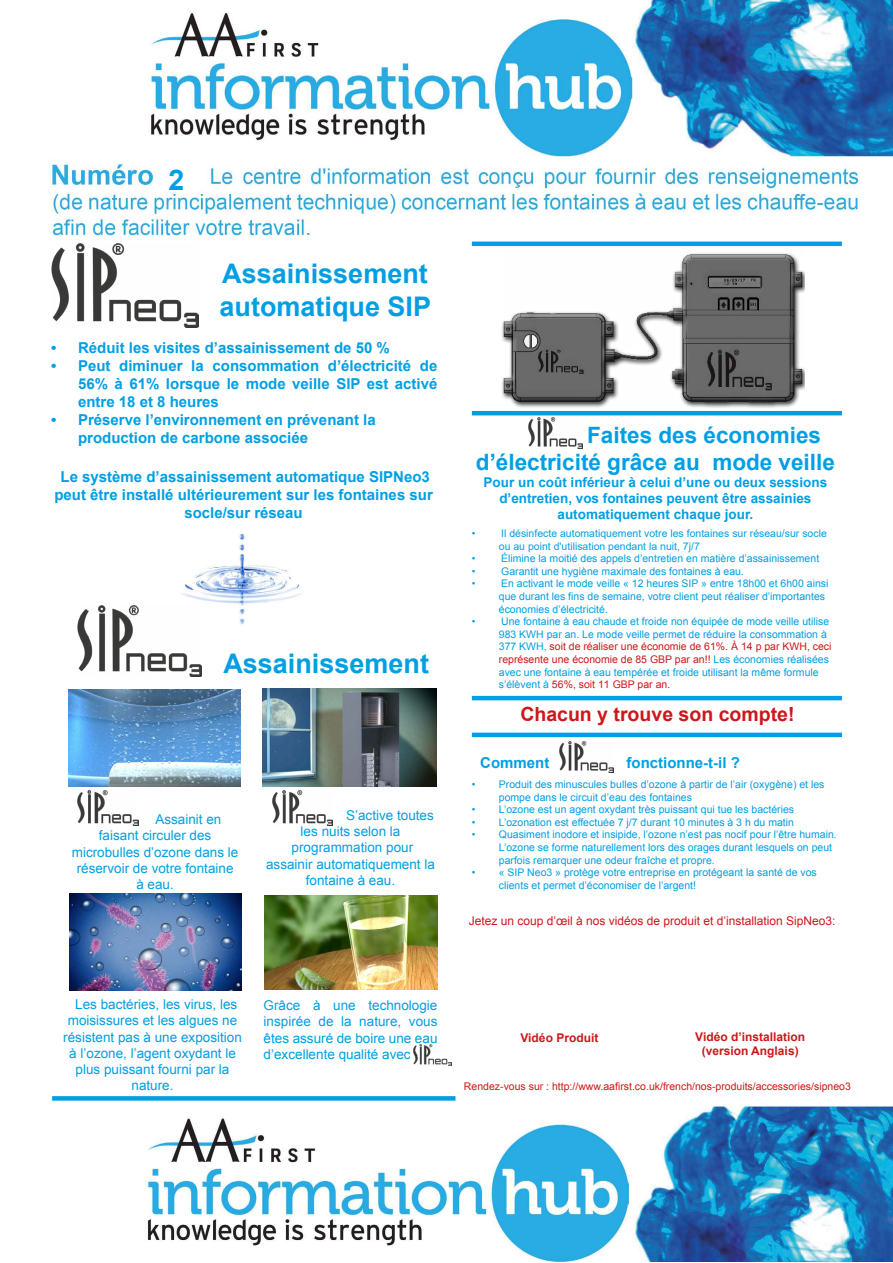
<style>
.page{position:relative;width:893px;height:1263px;background:#fff}
.page>*{position:absolute;margin:0;border:0;box-sizing:border-box;transform-origin:0 0}
.t1{font:700 28.5px "Arial";color:#009fe3}
.t2{font:700 27px/32.4px "Arial";color:#009fe3}
.t3{font:700 22.5px/27px "Arial";color:#009fe3}
.t4{font:700 19.5px "Arial";color:#cd171a}
.t5{font:700 15px/18px "Arial";color:#009fe3;text-align:justify}
.t6{font:13.5px/16.2px "Arial";color:#009fe3;text-align:center}
.t7{font:700 13.5px/16.2px "Arial";color:#009fe3;text-align:center}
.t8{font:12px "Arial";color:#cd171a}
.t9{font:700 12px/14.4px "Arial";color:#cd171a;text-align:center}
.t10{font:10.5px/12.6px "Arial";color:#009fe3}
.t11{font:10.5px "Arial";color:#cd171a}
.s1{color:#cd171a}
.s2{color:#fff}
</style>
<div class="page">
<img style="left:50px;top:0;width:843px;height:1262px">
<div style="left:0;top:241px;width:893px;height:857px;background:#fff"></div>
<hr style="left:472px;top:242px;width:370px;height:4px;background:#009fe3">
<img style="left:181px;top:533px;width:121px;height:92px">
<div style="left:52px;top:1096px;width:403px;height:5px;background:#009fe3"></div>
<hr style="left:472px;top:411px;width:370px;height:4px;background:#009fe3">
<hr style="left:472px;top:733px;width:370px;height:4px;background:#009fe3">
<hr style="left:472px;top:696px;width:370px;height:4px;background:#009fe3">
<img style="left:51px;top:243px;width:147px;height:84px">
<img style="left:501px;top:246px;width:304px;height:162px">
<img style="left:78px;top:606px;width:124px;height:71px">
<img style="left:69px;top:894px;width:172px;height:97px">
<img style="left:263px;top:689px;width:174px;height:98px">
<img style="left:265px;top:895px;width:173px;height:95px">
<img style="left:69px;top:689px;width:171px;height:98px">
<img style="left:78px;top:791px;width:60px;height:34px">
<img style="left:272px;top:791px;width:61px;height:34px">
<img style="left:529px;top:418px;width:54px;height:30px">
<img style="left:559px;top:741px;width:55px;height:31px">
<img style="left:414px;top:1044px;width:37px;height:22px">
<div style="left:158px;top:156px;width:29px;height:34px;background:#fff"></div>
<h1 class="t1" style="left:169px;top:161px;width:17px">2</h1>
<h2 class="t2" style="left:220px;top:258px;width:213px">Assainissement automatique SIP</h2>
<h3 class="t5" style="left:51px;top:339px;width:340px">• Réduit les visites d’assainissement de 50 %</h3>
<h3 class="t5" style="left:78px;top:357px;width:361px;text-indent:-27px">• Peut diminuer la consommation d’électricité de 56% à 61% lorsque le mode veille SIP est activé entre 18 et 8 heures</h3>
<h3 class="t5" style="left:78px;top:411px;width:299px;text-indent:-27px">• Préserve l’environnement en prévenant la production de carbone associée</h3>
<h3 class="t5" style="left:54px;top:468px;width:380px;text-align:center">Le système d’assainissement automatique SIPNeo3 peut être installé ultérieurement sur les fontaines sur socle/sur réseau</h3>
<h2 class="t2" style="left:223px;top:649px;width:207px">Assainissement</h2>
<p class="t6" style="left:155px;top:811px;width:68px">Assainit en</p>
<p class="t6" style="left:99px;top:828px;width:114px">faisant circuler des</p>
<p class="t6" style="left:72px;top:844px;width:168px">microbulles d’ozone dans le</p>
<p class="t6" style="left:77px;top:860px;width:158px">réservoir de votre fontaine</p>
<p class="t6" style="left:136px;top:876px;width:39px">à eau.</p>
<p class="t6" style="left:346px;top:807px;width:89px">S’active toutes</p>
<p class="t6" style="left:301px;top:823px;width:101px">les nuits selon la</p>
<p class="t6" style="left:292px;top:840px;width:123px">programmation pour</p>
<p class="t6" style="left:266px;top:856px;width:170px">assainir automatiquement la</p>
<p class="t6" style="left:306px;top:872px;width:91px">fontaine à eau.</p>
<h3 class="t3" style="left:476px;top:422px;width:360px;text-indent:111px">Faites des économies d’électricité grâce au mode veille</h3>
<p class="t7" style="left:484px;top:474px;width:345px">Pour un coût inférieur à celui d’une ou deux sessions d’entretien, vos fontaines peuvent être assainies automatiquement chaque jour.</p>
<p class="t10" style="left:472px;top:527px;width:5px">•</p>
<p class="t10" style="left:499px;top:527px;width:329px">Il désinfecte automatiquement votre les fontaines sur réseau/sur socle ou au point d'utilisation pendant la nuit, 7j/7</p>
<p class="t10" style="left:472px;top:552px;width:5px">•</p>
<p class="t10" style="left:501px;top:552px;width:320px">Élimine la moitié des appels d’entretien en matière d’assainissement</p>
<p class="t10" style="left:472px;top:565px;width:5px">•</p>
<p class="t10" style="left:501px;top:565px;width:244px">Garantit une hygiène maximale des fontaines à eau.</p>
<p class="t10" style="left:472px;top:578px;width:5px">•</p>
<p class="t10" style="left:499px;top:578px;width:331px">En activant le mode veille « 12 heures SIP » entre 18h00 et 6h00 ainsi que durant les fins de semaine, votre client peut réaliser d’importantes économies d’électricité.</p>
<p class="t10" style="left:472px;top:615px;width:5px">•</p>
<p class="t10" style="left:499px;top:615px;width:334px">Une fontaine à eau chaude et froide non équipée de mode veille utilise 983 KWH par an. Le mode veille permet de réduire la consommation à 377 KWH, <span class="s1">soit de réaliser une économie de 61%. À 14 p par KWH, ceci représente une économie de 85 GBP par an!!</span> Les économies réalisées avec une fontaine à eau tempérée et froide utilisant la même formule s’élèvent à <span class="s1">56%, soit 11 GBP par an.</span></p>
<h3 class="t4" style="left:520px;top:701px;width:276px">Chacun y trouve son compte!</h3>
<h3 class="t5" style="left:480px;top:754px;width:261px">Comment<span class="s2">SIP Neo3</span> fonctionne-t-il ?</h3>
<p class="t10" style="left:499px;top:778px;width:327px;text-indent:-27px">• Produit des minuscules bulles d’ozone à partir de l’air (oxygène) et les pompe dans le circuit d’eau des fontaines</p>
<p class="t10" style="left:472px;top:803px;width:324px">• L’ozone est un agent oxydant très puissant qui tue les bactéries</p>
<p class="t10" style="left:472px;top:816px;width:324px">• L’ozonation est effectuée 7 j/7 durant 10 minutes à 3 h du matin</p>
<p class="t10" style="left:499px;top:828px;width:339px;text-indent:-27px">• Quasiment inodore et insipide, l’ozone n’est pas nocif pour l’être humain.<br>L’ozone se forme naturellement lors des orages durant lesquels on peut parfois remarquer une odeur fraîche et propre.</p>
<p class="t10" style="left:499px;top:866px;width:319px;text-indent:-27px">• « SIP Neo3 » protège votre entreprise en protégeant la santé de vos clients et permet d’économiser de l’argent!</p>
<p class="t8" style="left:469px;top:913px;width:368px">Jetez un coup d’œil à nos vidéos de produit et d’installation SipNeo3:</p>
<p class="t6" style="left:63px;top:996px;width:180px">Les bactéries, les virus, les moisissures et les algues ne résistent pas à une exposition à l’ozone, l’agent oxydant le plus puissant fourni par la nature.</p>
<p class="t6" style="left:264px;top:997px;width:175px;text-align:justify">Grâce à une technologie inspirée de la nature, vous êtes assuré de boire une eau d’excellente qualité avec</p>
<p class="t9" style="left:520px;top:1031px;width:79px">Vidéo Produit</p>
<p class="t9" style="left:695px;top:1030px;width:111px">Vidéo d’installation (version Anglais)</p>
<p class="t11" style="left:464px;top:1080px;width:388px">Rendez-vous sur : http://www.aafirst.co.uk/french/nos-produits/accessories/sipneo3</p>
</div>
